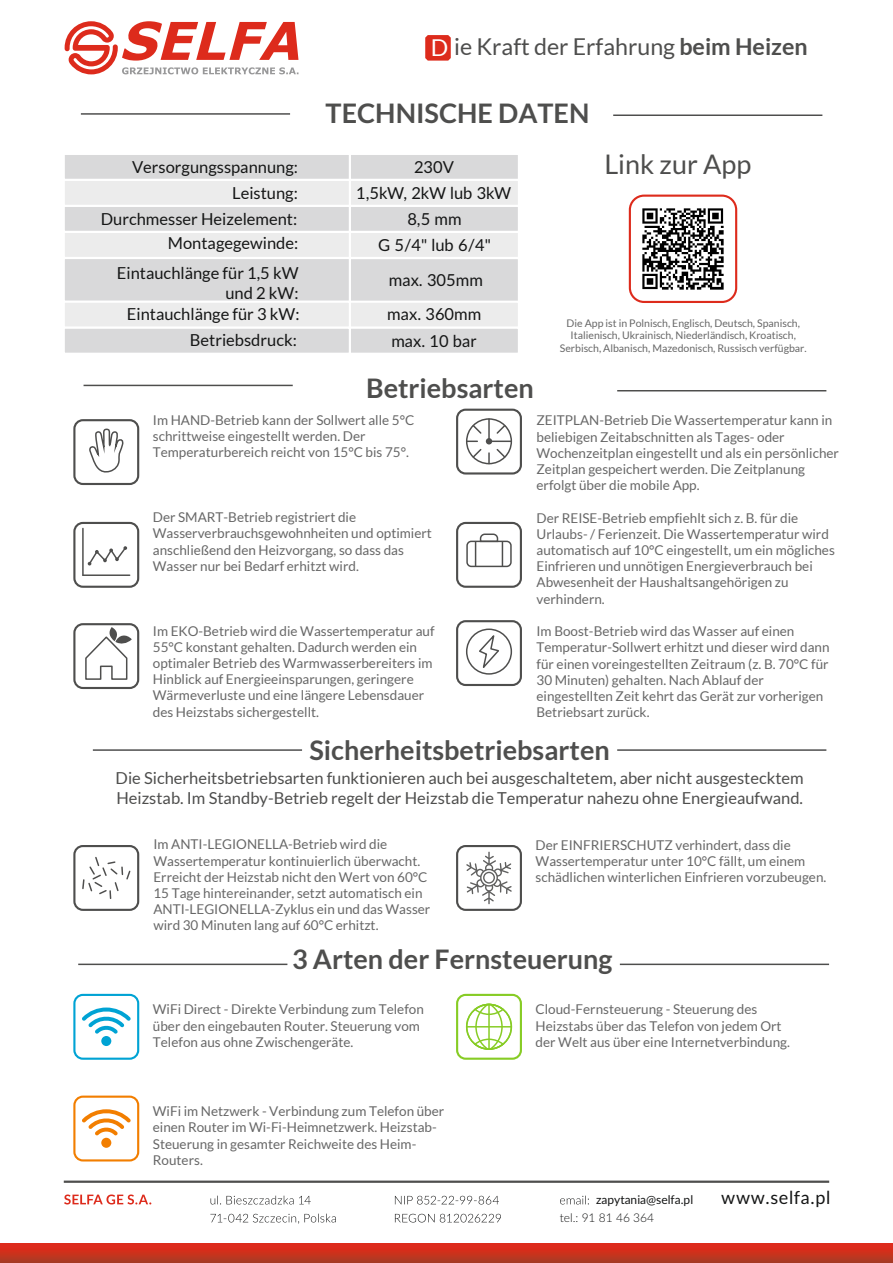
<style>
.page{position:relative;width:893px;height:1263px;background:#fff}
.page>*{position:absolute;margin:0;border:0;box-sizing:border-box;transform-origin:0 0}
.t1{font:700 27px "Lato";color:#4e4e4d}
.t2{font:27px "Lato";color:#4e4e4d}
.t3{font:23.25px "Lato";color:#4e4e4d}
.t4{font:18px "Lato";letter-spacing:.04em;color:#151616}
.t5{font:16.5px/26px "Lato";color:#151616;text-align:right}
.t6{font:16.5px/19.8px "Lato";color:#4e4e4d}
.t7{font:13.5px/16.2px "Lato";color:#676767}
.t8{font:12px "Lato";color:#151616}
.t9{font:300 12px "Lato";color:#151616}
.t10{font:10.5px/12.6px "Lato";color:#676767;text-align:center}
.s1{color:#fff}
.s2{font-weight:700}
</style>
<div class="page">
<hr style="left:64px;top:1180px;width:765px;height:3px;background:#4e4e4d">
<svg style="left:64px;top:1194px;width:87px;height:10px"></svg>
<svg style="left:211px;top:1196px;width:100px;height:8px"></svg>
<svg style="left:210px;top:1214px;width:126px;height:10px"></svg>
<svg style="left:395px;top:1196px;width:104px;height:8px"></svg>
<svg style="left:395px;top:1214px;width:106px;height:8px"></svg>
<svg style="left:65px;top:21px;width:233px;height:53px"></svg>
<svg style="left:560px;top:1196px;width:29px;height:8px"></svg>
<svg style="left:0;top:1244px;width:893px;height:19px;background:#c7311d"></svg>
<div style="left:73px;top:419px;width:66px;height:66px;border:2px solid #4e4e4d;border-radius:9px"></div>
<div style="left:73px;top:522px;width:66px;height:66px;border:2px solid #4e4e4d;border-radius:9px"></div>
<div style="left:73px;top:623px;width:66px;height:66px;border:2px solid #4e4e4d;border-radius:9px"></div>
<div style="left:456px;top:409px;width:66px;height:65px;border:2px solid #4e4e4d;border-radius:9px"></div>
<div style="left:456px;top:522px;width:66px;height:66px;border:2px solid #4e4e4d;border-radius:9px"></div>
<div style="left:456px;top:620px;width:66px;height:66px;border:2px solid #4e4e4d;border-radius:9px"></div>
<div style="left:73px;top:845px;width:66px;height:66px;border:2px solid #4e4e4d;border-radius:9px"></div>
<div style="left:456px;top:845px;width:66px;height:66px;border:2px solid #4e4e4d;border-radius:9px"></div>
<div style="left:73px;top:994px;width:66px;height:66px;border:2px solid #00a3d4;border-radius:9px"></div>
<hr style="left:620px;top:963px;width:209px;height:2px;background:#4e4e4d">
<div style="left:73px;top:1095px;width:66px;height:66px;border:2px solid #f27e00;border-radius:9px"></div>
<div style="left:456px;top:994px;width:66px;height:66px;border:2px solid #87cc25;border-radius:9px"></div>
<svg style="left:425px;top:35px;width:26px;height:26px"></svg>
<div style="left:349px;top:153px;width:171px;height:28px;background:#d9d9da;border:2px solid #fff"></div>
<div style="left:349px;top:179px;width:171px;height:28px;background:#ececec;border:2px solid #fff"></div>
<div style="left:349px;top:205px;width:171px;height:28px;background:#d9d9da;border:2px solid #fff"></div>
<div style="left:349px;top:231px;width:171px;height:28px;background:#ececec;border:2px solid #fff"></div>
<div style="left:349px;top:257px;width:171px;height:47px;background:#d9d9da;border:2px solid #fff"></div>
<div style="left:349px;top:301px;width:171px;height:28px;background:#ececec;border:2px solid #fff"></div>
<div style="left:349px;top:327px;width:171px;height:28px;background:#d9d9da;border:2px solid #fff"></div>
<div style="left:63px;top:153px;width:288px;height:28px;background:#d9d9da;border:2px solid #fff"></div>
<div style="left:63px;top:179px;width:288px;height:28px;background:#ececec;border:2px solid #fff"></div>
<div style="left:63px;top:205px;width:288px;height:28px;background:#d9d9da;border:2px solid #fff"></div>
<div style="left:63px;top:231px;width:288px;height:28px;background:#ececec;border:2px solid #fff"></div>
<div style="left:63px;top:257px;width:288px;height:46px;background:#d9d9da;border:2px solid #fff"></div>
<div style="left:63px;top:301px;width:288px;height:28px;background:#ececec;border:2px solid #fff"></div>
<div style="left:63px;top:327px;width:288px;height:28px;background:#d9d9da;border:2px solid #fff"></div>
<hr style="left:82px;top:528px;width:2px;height:47px;background:#4e4e4d">
<hr style="left:83px;top:574px;width:47px;height:2px;background:#4e4e4d">
<svg style="left:88px;top:546px;width:39px;height:20px"></svg>
<div style="left:466px;top:541px;width:46px;height:26px;border:1px solid #4e4e4d;border-radius:4px"></div>
<svg style="left:475px;top:533px;width:28px;height:33px"></svg>
<div style="left:466px;top:418px;width:46px;height:46px;border:1px solid #4e4e4d;border-radius:50%"></div>
<div style="left:466px;top:628px;width:46px;height:47px;border:1px solid #4e4e4d;border-radius:50%"></div>
<hr style="left:488px;top:419px;width:2px;height:22px;background:#4e4e4d">
<svg style="left:467px;top:423px;width:44px;height:41px"></svg>
<svg style="left:85px;top:627px;width:47px;height:53px"></svg>
<svg style="left:477px;top:631px;width:24px;height:37px"></svg>
<svg style="left:89px;top:428px;width:35px;height:45px"></svg>
<div style="left:99px;top:1034px;width:14px;height:14px;background:#00a3d4;border:2px solid #fff;border-radius:50%"></div>
<svg style="left:82px;top:1007px;width:49px;height:31px"></svg>
<div style="left:99px;top:1135px;width:14px;height:15px;background:#f27e00;border:2px solid #fff;border-radius:50%"></div>
<svg style="left:82px;top:1109px;width:49px;height:31px"></svg>
<svg style="left:465px;top:1003px;width:48px;height:47px"></svg>
<svg style="left:82px;top:857px;width:49px;height:41px"></svg>
<svg style="left:466px;top:852px;width:46px;height:52px"></svg>
<div style="left:629px;top:195px;width:108px;height:108px;border:2px solid #dd2b1c;border-radius:14px"></div>
<img style="left:642px;top:208px;width:82px;height:82px">
<hr style="left:617px;top:749px;width:209px;height:2px;background:#4e4e4d">
<hr style="left:617px;top:390px;width:209px;height:2px;background:#4e4e4d">
<hr style="left:613px;top:114px;width:209px;height:2px;background:#4e4e4d">
<hr style="left:81px;top:113px;width:209px;height:2px;background:#4e4e4d">
<hr style="left:84px;top:385px;width:209px;height:1px;background:#4e4e4d">
<hr style="left:93px;top:749px;width:209px;height:2px;background:#4e4e4d">
<hr style="left:78px;top:963px;width:209px;height:2px;background:#4e4e4d">
<h2 class="t3" style="left:431px;top:33px;width:379px"><span class="s1">D</span> ie Kraft der Erfahrung <span class="s2">beim Heizen</span></h2>
<p class="t5" style="left:101px;top:155px;width:199px;line-height:25.2px">Versorgungsspannung:<br>Leistung:<br>Durchmesser Heizelement:<br>Montagegewinde:</p>
<p class="t5" style="left:117px;top:263px;width:183px;line-height:19.8px">Eintauchlänge für 1,5 kW und 2 kW:</p>
<p class="t5" style="left:127px;top:301px;width:174px">Eintauchlänge für 3 kW:<br>Betriebsdruck:</p>
<h1 class="t1" style="left:326px;top:97px;width:265px">TECHNISCHE DATEN</h1>
<p class="t5" style="left:356px;top:155px;width:157px;text-align:center">230V<br>1,5kW, 2kW lub 3kW<br>8,5 mm<br>G 5/4" lub 6/4"</p>
<p class="t5" style="left:387px;top:263px;width:97px;line-height:35px;text-align:left">max. 305mm max. 360mm</p>
<p class="t5" style="left:391px;top:329px;width:86px">max. 10 bar</p>
<h1 class="t1" style="left:366px;top:373px;width:169px">Betriebsarten</h1>
<h1 class="t2" style="left:604px;top:149px;width:148px">Link zur App</h1>
<p class="t10" style="left:560px;top:316px;width:248px">Die App ist in Polnisch, Englisch, Deutsch, Spanisch,<br>Italienisch, Ukrainisch, Niederländisch, Kroatisch,<br>Serbisch, Albanisch, Mazedonisch, Russisch verfügbar.</p>
<p class="t7" style="left:153px;top:412px;width:263px">Im HAND-Betrieb kann der Sollwert alle 5°C schrittweise eingestellt werden. Der<br>Temperaturbereich reicht von 15°C bis 75°.</p>
<p class="t7" style="left:536px;top:412px;width:304px">ZEITPLAN-Betrieb Die Wassertemperatur kann in beliebigen Zeitabschnitten als Tages- oder Wochenzeitplan eingestellt und als ein persönlicher Zeitplan gespeichert werden. Die Zeitplanung erfolgt über die mobile App.</p>
<p class="t7" style="left:536px;top:510px;width:300px">Der REISE-Betrieb empfiehlt sich z. B. für die Urlaubs- / Ferienzeit. Die Wassertemperatur wird automatisch auf 10°C eingestellt, um ein mögliches Einfrieren und unnötigen Energieverbrauch bei Abwesenheit der Haushaltsangehörigen zu verhindern.</p>
<p class="t7" style="left:536px;top:623px;width:295px">Im Boost-Betrieb wird das Wasser auf einen Temperatur-Sollwert erhitzt und dieser wird dann für einen voreingestellten Zeitraum (z. B. 70°C für 30 Minuten) gehalten. Nach Ablauf der eingestellten Zeit kehrt das Gerät zur vorherigen Betriebsart zurück.</p>
<h1 class="t1" style="left:309px;top:735px;width:302px">Sicherheitsbetriebsarten</h1>
<p class="t6" style="left:116px;top:768px;width:690px">Die Sicherheitsbetriebsarten funktionieren auch bei ausgeschaltetem, aber nicht ausgestecktem<br>Heizstab. Im Standby-Betrieb regelt der Heizstab die Temperatur nahezu ohne Energieaufwand.</p>
<p class="t7" style="left:153px;top:836px;width:278px">Im ANTI-LEGIONELLA-Betrieb wird die Wassertemperatur kontinuierlich überwacht.<br>Erreicht der Heizstab nicht den Wert von 60°C 15 Tage hintereinander, setzt automatisch ein ANTI-LEGIONELLA-Zyklus ein und das Wasser wird 30 Minuten lang auf 60°C erhitzt.</p>
<p class="t7" style="left:536px;top:837px;width:292px">Der EINFRIERSCHUTZ verhindert, dass die<br>Wassertemperatur unter 10°C fällt, um einem schädlichen winterlichen Einfrieren vorzubeugen.</p>
<h1 class="t1" style="left:292px;top:943px;width:322px">3 Arten der Fernsteuerung</h1>
<p class="t7" style="left:153px;top:1001px;width:273px">WiFi Direct - Direkte Verbindung zum Telefon über den eingebauten Router. Steuerung vom<br>Telefon aus ohne Zwischengeräte.</p>
<p class="t7" style="left:153px;top:509px;width:281px">Der SMART-Betrieb registriert die Wasserverbrauchsgewohnheiten und optimiert anschließend den Heizvorgang, so dass das Wasser nur bei Bedarf erhitzt wird.</p>
<p class="t7" style="left:153px;top:623px;width:283px">Im EKO-Betrieb wird die Wassertemperatur auf 55°C konstant gehalten. Dadurch werden ein optimaler Betrieb des Warmwasserbereiters im Hinblick auf Energieeinsparungen, geringere Wärmeverluste und eine längere Lebensdauer des Heizstabs sichergestellt.</p>
<p class="t7" style="left:536px;top:1001px;width:256px">Cloud-Fernsteuerung - Steuerung des<br>Heizstabs über das Telefon von jedem Ort der Welt aus über eine Internetverbindung.</p>
<p class="t7" style="left:153px;top:1103px;width:293px">WiFi im Netzwerk - Verbindung zum Telefon über einen Router im Wi-Fi-Heimnetzwerk. Heizstab-Steuerung in gesamter Reichweite des Heim-Routers.</p>
<p class="t8" style="left:596px;top:1195px;width:98px">zapytania@selfa.pl</p>
<h3 class="t4" style="left:721px;top:1190px;width:111px">www.selfa.pl</h3>
<p class="t9" style="left:560px;top:1213px;width:96px">tel.: 91 81 46 364</p>
</div>
